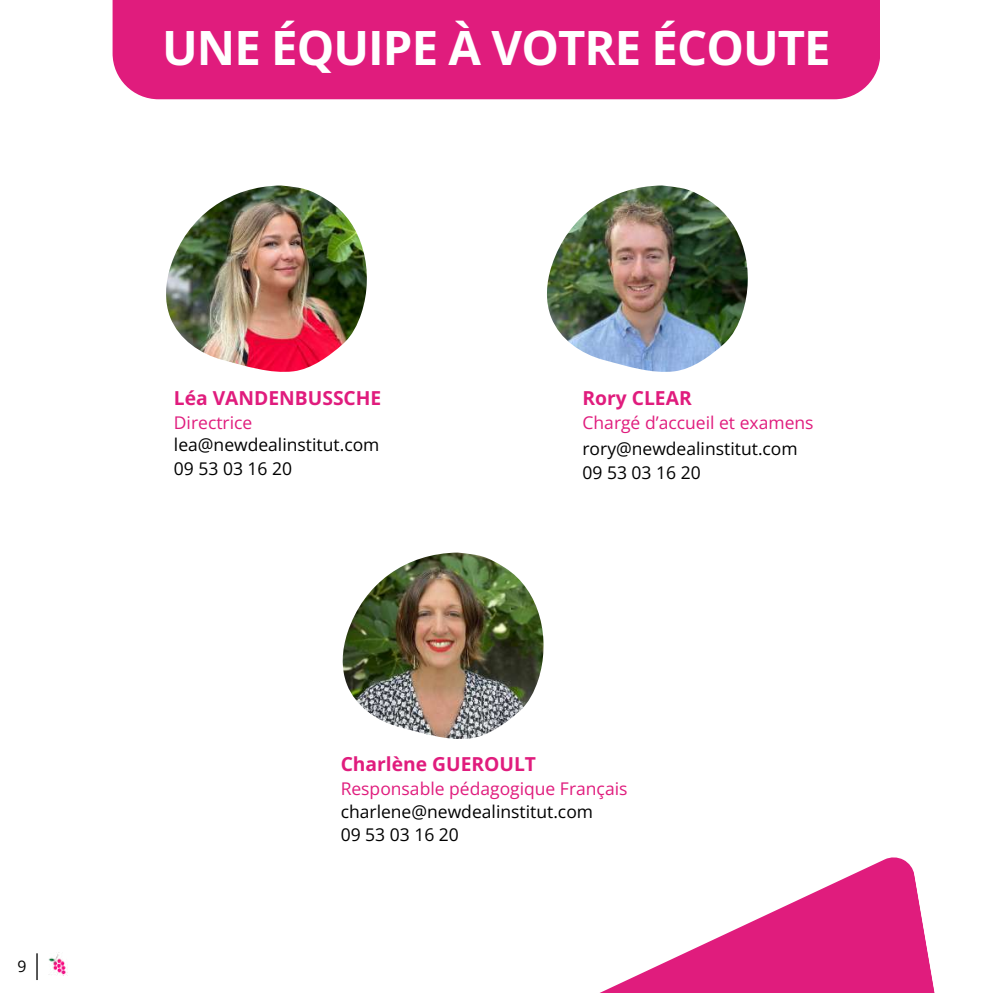
<style>
.page{position:relative;width:993px;height:993px;background:#fff}
.page>*{position:absolute;margin:0;border:0;box-sizing:border-box;transform-origin:0 0}
.t1{font:700 47.25px "Open Sans";letter-spacing:-.02em;color:#fff}
.t2{font:700 19.25px "Open Sans";color:#e01c7d}
.t3{font:17.5px/23.6px "Open Sans";color:#000}
.t4{font:17.5px "Open Sans";color:#e01c7d}
.t5{font:15.75px "Open Sans";color:#000}
</style>
<div class="page">
<div style="left:112px;top:0;width:767px;height:99px;background:#e01c7d"></div>
<img style="left:166px;top:185px;width:201px;height:187px">
<img style="left:547px;top:185px;width:200px;height:187px">
<img style="left:342px;top:552px;width:201px;height:187px">
<svg style="left:602px;top:857px;width:333px;height:135px;fill:#e01c7d"></svg>
<hr style="left:36px;top:953px;width:2px;height:26px;background:#000">
<img style="left:48px;top:952px;width:20px;height:22px">
<p class="t5" style="left:17px;top:954px;width:10px">9</p>
<h1 class="t1" style="left:162px;top:14px;width:670px">UNE ÉQUIPE À VOTRE ÉCOUTE</h1>
<p class="t2" style="left:174px;top:384px;width:209px">Léa VANDENBUSSCHE</p>
<p class="t4" style="left:174px;top:410px;width:80px">Directrice</p>
<p class="t3" style="left:174px;top:432px;width:207px">lea@newdealinstitut.com<br>09 53 03 16 20</p>
<p class="t2" style="left:582px;top:384px;width:111px">Rory CLEAR</p>
<p class="t4" style="left:582px;top:410px;width:232px">Chargé d’accueil et examens</p>
<p class="t3" style="left:582px;top:436px;width:217px">rory@newdealinstitut.com<br>09 53 03 16 20</p>
<p class="t2" style="left:340px;top:750px;width:197px">Charlène GUEROULT</p>
<p class="t4" style="left:340px;top:776px;width:288px">Responsable pédagogique Français</p>
<p class="t3" style="left:340px;top:799px;width:254px">charlene@newdealinstitut.com<br>09 53 03 16 20</p>
</div>
